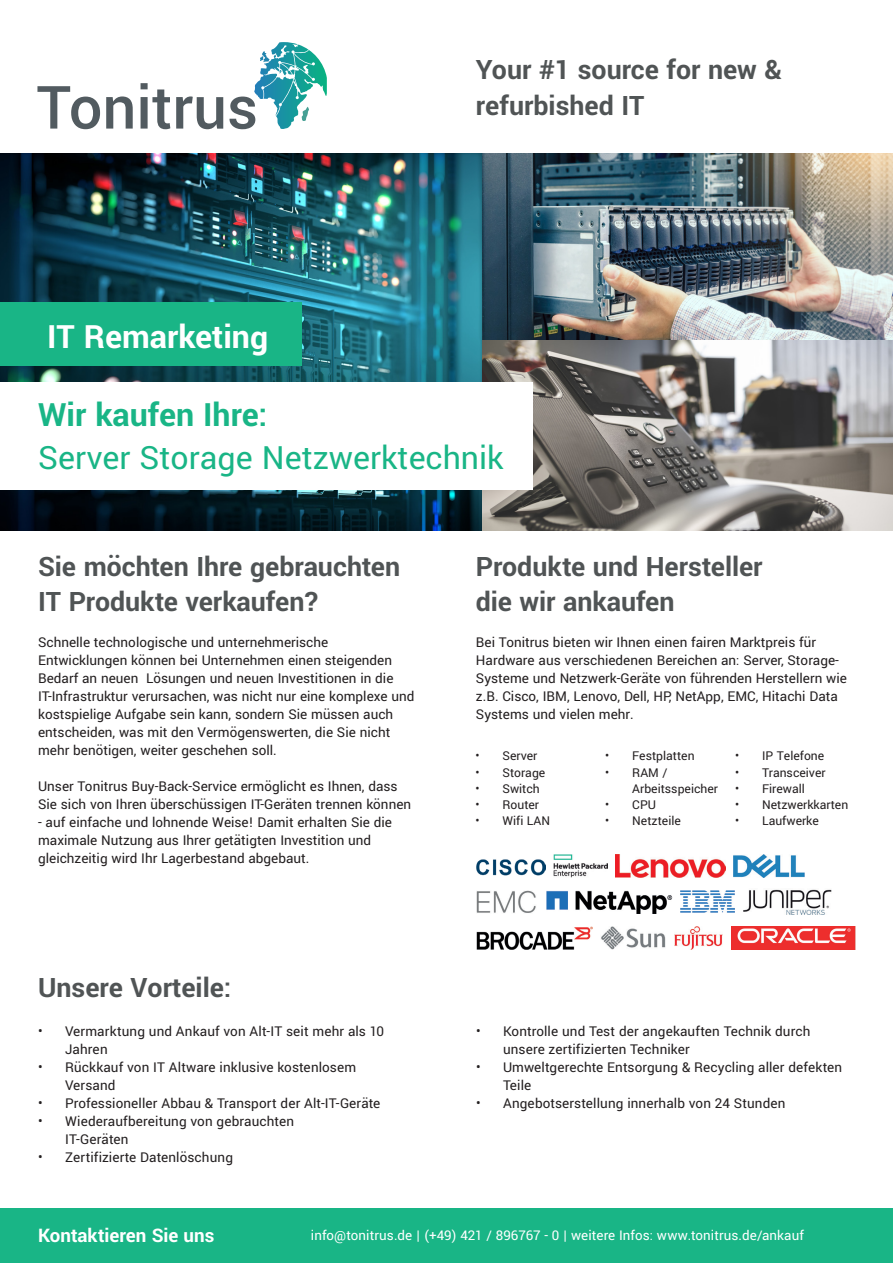
<style>
.page{position:relative;width:893px;height:1263px;background:#fff}
.page>*{position:absolute;margin:0;border:0;box-sizing:border-box;transform-origin:0 0}
.t1{font:500 66.3px "Yantramanav";color:#525b60}
.t2{font:35.7px "Yantramanav";color:#19b586}
.t3{font:700 35.7px "Yantramanav";color:#19b586}
.t4{font:700 35.7px "Yantramanav";color:#fff}
.t5{font:700 29.7px/35.7px "Yantramanav";color:#505455}
.t6{font:700 20.85px "Yantramanav";color:#fff}
.t7{font:15px/18px "Yantramanav";color:#231f20}
.t8{font:14.85px "Yantramanav";letter-spacing:.005em;color:#fff}
.t9{font:13.5px/16.2px "Yantramanav";color:#231f20}
</style>
<div class="page">
<img style="left:0;top:153px;width:893px;height:378px">
<svg style="left:254px;top:42px;width:61px;height:79px"></svg>
<div style="left:0;top:1208px;width:893px;height:55px;background:#19b586"></div>
<div style="left:0;top:302px;width:302px;height:64px;background:#19b586"></div>
<div style="left:0;top:382px;width:533px;height:108px;background:#fff"></div>
<img style="left:477px;top:926px;width:115px;height:23px">
<img style="left:744px;top:889px;width:87px;height:25px">
<img style="left:616px;top:855px;width:109px;height:23px">
<img style="left:546px;top:890px;width:127px;height:24px">
<img style="left:731px;top:926px;width:124px;height:23px">
<img style="left:601px;top:926px;width:64px;height:23px">
<img style="left:476px;top:859px;width:69px;height:17px">
<img style="left:734px;top:855px;width:70px;height:23px">
<img style="left:476px;top:890px;width:60px;height:23px">
<img style="left:674px;top:926px;width:49px;height:23px">
<img style="left:554px;top:855px;width:53px;height:23px">
<img style="left:681px;top:890px;width:53px;height:22px">
<h1 class="t1" style="left:37px;top:67px;width:223px">Tonitrus</h1>
<h2 class="t4" style="left:47px;top:315px;width:222px">IT Remarketing</h2>
<h3 class="t5" style="left:476px;top:53px;width:308px">Your #1 source for new &amp; refurbished IT</h3>
<h2 class="t3" style="left:38px;top:393px;width:231px">Wir kaufen Ihre:</h2>
<h2 class="t2" style="left:38px;top:436px;width:467px">Server Storage Netzwerktechnik</h2>
<h3 class="t5" style="left:38px;top:549px;width:364px">Sie möchten Ihre gebrauchten<br>IT Produkte verkaufen?</h3>
<h3 class="t5" style="left:476px;top:549px;width:288px">Produkte und Hersteller die wir ankaufen</h3>
<p class="t7" style="left:38px;top:634px;width:378px">Schnelle technologische und unternehmerische Entwicklungen können bei Unternehmen einen steigenden Bedarf an neuen Lösungen und neuen Investitionen in die IT-Infrastruktur verursachen, was nicht nur eine komplexe und kostspielige Aufgabe sein kann, sondern Sie müssen auch entscheiden, was mit den Vermögenswerten, die Sie nicht mehr benötigen, weiter geschehen soll.</p>
<p class="t7" style="left:38px;top:778px;width:374px">Unser Tonitrus Buy-Back-Service ermöglicht es Ihnen, dass<br>Sie sich von Ihren überschüssigen IT-Geräten trennen können</p>
<p class="t7" style="left:38px;top:814px;width:355px">- auf einfache und lohnende Weise! Damit erhalten Sie die maximale Nutzung aus Ihrer getätigten Investition und gleichzeitig wird Ihr Lagerbestand abgebaut.</p>
<h3 class="t5" style="left:38px;top:970px;width:195px">Unsere Vorteile:</h3>
<p class="t7" style="left:65px;top:1023px;width:320px;text-indent:-27px">• Vermarktung und Ankauf von Alt-IT seit mehr als 10<br>Jahren</p>
<p class="t7" style="left:65px;top:1059px;width:293px;text-indent:-27px">• Rückkauf von IT Altware inklusive kostenlosem<br>Versand</p>
<p class="t7" style="left:38px;top:1095px;width:344px">• Professioneller Abbau &amp; Transport der Alt-IT-Geräte</p>
<p class="t7" style="left:65px;top:1113px;width:230px;text-indent:-27px">• Wiederaufbereitung von gebrauchten<br>IT-Geräten</p>
<p class="t7" style="left:38px;top:1149px;width:196px">• Zertifizierte Datenlöschung</p>
<p class="t7" style="left:476px;top:633px;width:372px">Bei Tonitrus bieten wir Ihnen einen fairen Marktpreis für Hardware aus verschiedenen Bereichen an: Server, Storage-Systeme und Netzwerk-Geräte von führenden Herstellern wie z.B. Cisco, IBM, Lenovo, Dell, HP, NetApp, EMC, Hitachi Data Systems und vielen mehr.</p>
<p class="t9" style="left:475px;top:748px;width:63px">• Server</p>
<p class="t9" style="left:475px;top:764px;width:71px">• Storage</p>
<p class="t9" style="left:475px;top:781px;width:66px">• Switch</p>
<p class="t9" style="left:475px;top:797px;width:65px">• Router</p>
<p class="t9" style="left:475px;top:813px;width:76px">• Wifi LAN</p>
<p class="t9" style="left:735px;top:748px;width:91px">• IP Telefone</p>
<p class="t9" style="left:735px;top:764px;width:92px">• Transceiver</p>
<p class="t9" style="left:735px;top:781px;width:71px">• Firewall</p>
<p class="t9" style="left:735px;top:797px;width:115px">• Netzwerkkarten</p>
<p class="t9" style="left:735px;top:813px;width:85px">• Laufwerke</p>
<p class="t9" style="left:605px;top:748px;width:91px">• Festplatten</p>
<p class="t9" style="left:632px;top:764px;width:87px;text-indent:-27px">• RAM /<br>Arbeitsspeicher</p>
<p class="t9" style="left:605px;top:797px;width:52px">• CPU</p>
<p class="t9" style="left:605px;top:813px;width:77px">• Netzteile</p>
<p class="t7" style="left:503px;top:1022px;width:309px;text-indent:-27px">• Kontrolle und Test der angekauften Technik durch unsere zertifizierten Techniker</p>
<p class="t7" style="left:503px;top:1058px;width:341px;text-indent:-27px">• Umweltgerechte Entsorgung &amp; Recycling aller defekten<br>Teile</p>
<p class="t7" style="left:476px;top:1094px;width:311px">• Angebotserstellung innerhalb von 24 Stunden</p>
<h3 class="t6" style="left:38px;top:1223px;width:178px">Kontaktieren Sie uns</h3>
<p class="t8" style="left:311px;top:1226px;width:495px">info@tonitrus.de | (+49) 421 / 896767 - 0 | weitere Infos: www.tonitrus.de/ankauf</p>
</div>
